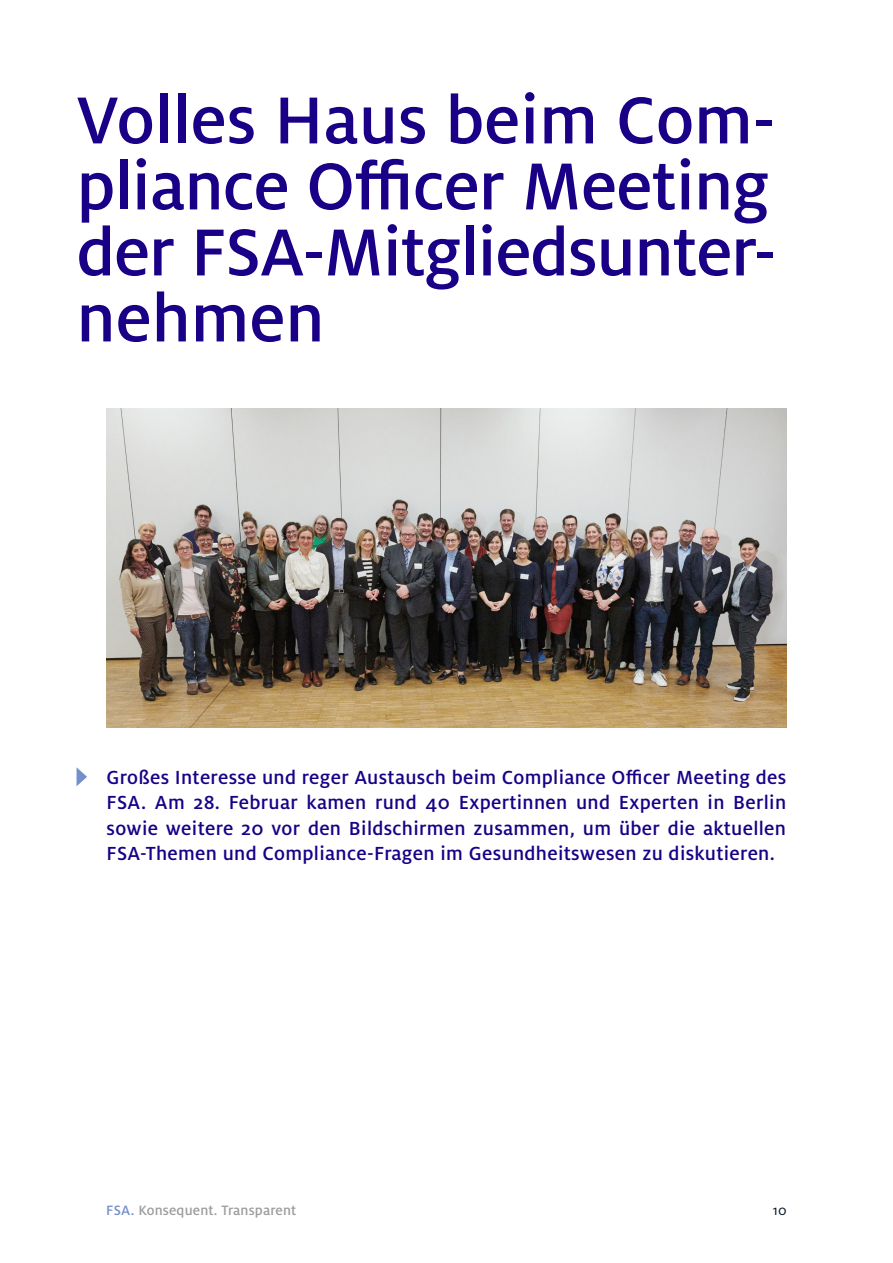
<style>
.page{position:relative;width:893px;height:1263px;background:#fff}
.page>*{position:absolute;margin:0;border:0;box-sizing:border-box;transform-origin:0 0}
.t1{font:500 73.5px/66px "Milo Pro";letter-spacing:-.01em;color:#190087;text-align:justify}
.t2{font:500 21px/25.5px "Milo Pro";letter-spacing:.015em;color:#190087;text-align:justify}
.t3{font:500 15px "Milo Pro";letter-spacing:.01em;color:#9d9d9c}
.t4{font:15px "Milo Pro";color:#001725}
.s1{color:#748fc9}
</style>
<div class="page">
<img style="left:106px;top:409px;width:681px;height:319px">
<svg style="left:77px;top:768px;width:10px;height:18px"></svg>
<h1 class="t1" style="left:77px;top:88px;width:702px">Volles Haus beim Com&shy;pliance Officer Meeting der FSA-Mitgliedsunter&shy;nehmen</h1>
<p class="t2" style="left:106px;top:765px;width:681px">Großes Interesse und reger Austausch beim Compliance Officer Meeting des FSA. Am 28. Februar kamen rund 40 Expertinnen und Experten in Berlin sowie weitere 20 vor den Bildschirmen zusammen, um über die aktuellen FSA-Themen und Compliance-Fragen im Gesundheitswesen zu diskutieren.</p>
<p class="t3" style="left:106px;top:1202px;width:192px"><span class="s1">FSA.</span> Konsequent. Transparent</p>
<p class="t4" style="left:773px;top:1202px;width:15px">10</p>
</div>
